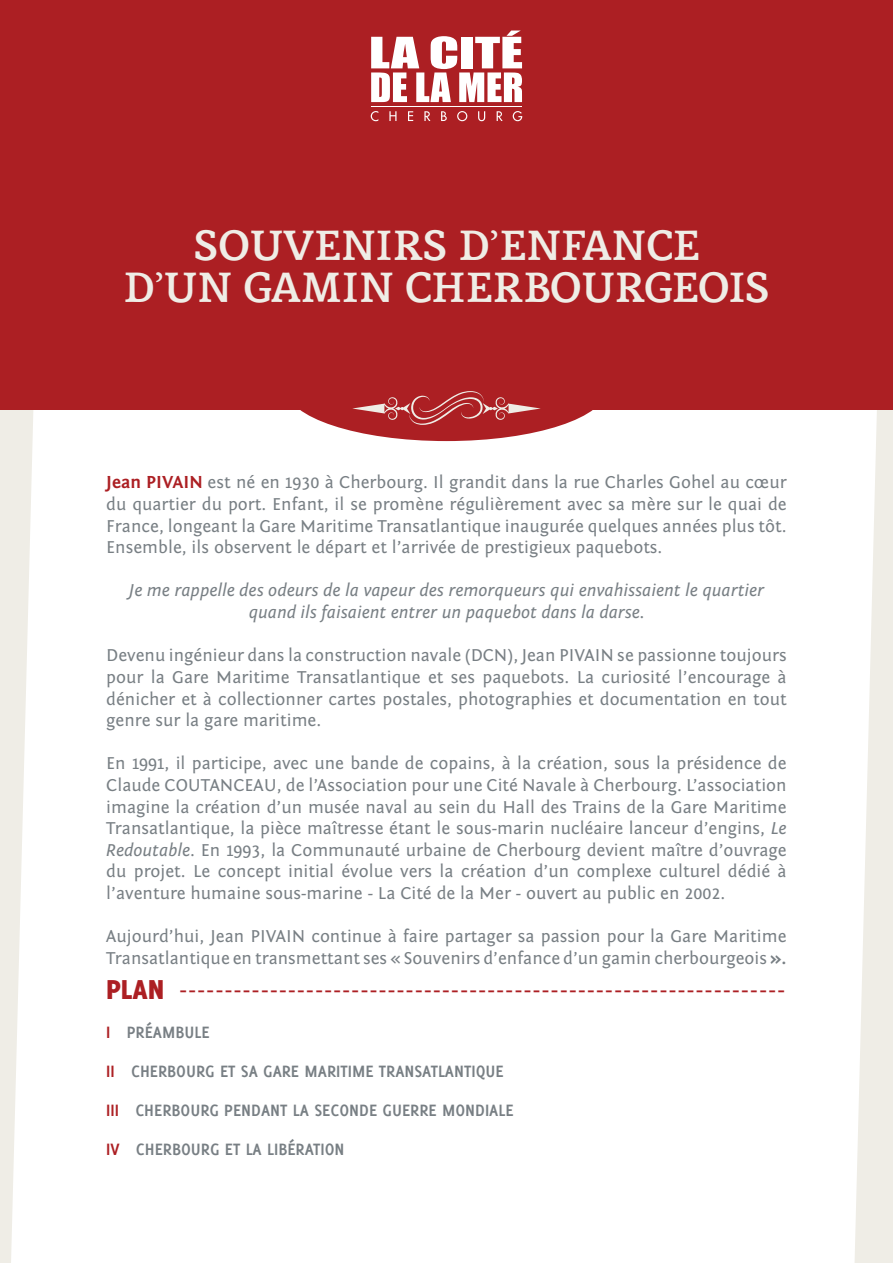
<style>
.page{position:relative;width:893px;height:1263px;background:#fff}
.page>*{position:absolute;margin:0;border:0;box-sizing:border-box;transform-origin:0 0}
.t1{font:500 42px/42px "Mido";color:#efede6;text-align:center}
.t2{font:30px "Delicious";color:#ac1f23}
.t3{font:18px/21.6px "Fontin Sans";color:#787f84;text-align:justify}
.t4{font:700 18px/39px "Delicious";color:#787f84}
.t5{font:italic 18px/21.6px "Fontin Sans";color:#787f84;text-align:center}
.s1{font-family:"Minion Pro"}
.s2{font-weight:700;color:#ac1f23}
.s3{font-style:italic}
.s4{font-weight:700}
.s5{font-weight:800}
.s6{color:#ac1f23}
</style>
<div class="page">
<div style="left:286px;top:335px;width:321px;height:106px;background:#ac1f23;border-radius:50%"></div>
<svg style="left:0;top:409px;width:44px;height:854px;fill:#f3f1ec"></svg>
<svg style="left:854px;top:409px;width:39px;height:854px;fill:#efede6"></svg>
<div style="left:0;top:0;width:893px;height:409px;background:#ac1f23"></div>
<svg style="left:371px;top:31px;width:151px;height:71px"></svg>
<hr style="left:371px;top:106px;width:151px;height:1px;background:#fff">
<svg style="left:371px;top:111px;width:7px;height:10px"></svg>
<svg style="left:389px;top:111px;width:7px;height:10px"></svg>
<svg style="left:408px;top:111px;width:5px;height:10px"></svg>
<svg style="left:424px;top:111px;width:6px;height:10px"></svg>
<svg style="left:441px;top:111px;width:6px;height:10px"></svg>
<svg style="left:457px;top:111px;width:10px;height:10px"></svg>
<svg style="left:478px;top:111px;width:7px;height:10px"></svg>
<svg style="left:497px;top:111px;width:6px;height:10px"></svg>
<svg style="left:513px;top:111px;width:9px;height:10px"></svg>
<svg style="left:352px;top:391px;width:189px;height:34px"></svg>
<h1 class="t1" style="left:123px;top:225px;width:648px">SOUVENIRS D<span class="s1">’</span>ENFANCE<br>D<span class="s1">’</span>UN GAMIN CHERBOURGEOIS</h1>
<p class="t3" style="left:106px;top:472px;width:682px"><span class="s2">Jean PIVAIN</span> est né en 1930 à Cherbourg. Il grandit dans la rue Charles Gohel au cœur du quartier du port. Enfant, il se promène régulièrement avec sa mère sur le quai de France, longeant la Gare Maritime Transatlantique inaugurée quelques années plus tôt.<br>Ensemble, ils observent le départ et l’arrivée de prestigieux paquebots.</p>
<p class="t5" style="left:129px;top:580px;width:637px">Je me rappelle des odeurs de la vapeur des remorqueurs qui envahissaient le quartier quand ils faisaient entrer un paquebot dans la darse.</p>
<p class="t3" style="left:106px;top:645px;width:682px">Devenu ingénieur dans la construction navale (DCN), Jean PIVAIN se passionne toujours pour la Gare Maritime Transatlantique et ses paquebots. La curiosité l’encourage à dénicher et à collectionner cartes postales, photographies et documentation en tout genre sur la gare maritime.</p>
<p class="t3" style="left:106px;top:753px;width:682px">En 1991, il participe, avec une bande de copains, à la création, sous la présidence de<br>Claude Coutancea</p>
<p class="t3" style="left:106px;top:774px;width:682px;text-indent:158px">u, de l’Association pour une Cité Navale à Cherbourg. L’association imagine la création d’un musée naval au sein du Hall des Trains de la Gare Maritime Transatlantique, la pièce maîtresse étant le sous-marin nucléaire lanceur d’engins, <span class="s3">Le Redoutable</span>. En 1993, la Communauté urbaine de Cherbourg devient maître d’ouvrage du projet. Le concept initial évolue vers la création d’un complexe culturel dédié à l’aventure humaine sous-marine - La Cité de la Mer - ouvert au public en 2002.</p>
<p class="t3" style="left:106px;top:926px;width:682px">Aujourd’hui, Jean PIVAIN continue à faire partager sa passion pour la Gare Maritime<br>Transatlantique en transmettant ses « Souvenirs d’enfance d’un gamin cherbourgeois <span class="s4">».</span></p>
<h2 class="t2" style="left:106px;top:972px;width:681px"><span class="s5">Plan</span> --------------------------------------------------------------------</h2>
<p class="t4" style="left:106px;top:1012px;width:399px"><span class="s6">I</span> PRÉAMBULE<br><span class="s6">II</span> CHERBOURG ET SA GARE MARITIME TRANSATLANTIQUE<br><span class="s6">III</span> CHERBOURG</p>
<p class="t4" style="left:106px;top:1090px;width:409px;text-indent:118px">PENDANT LA SECONDE GUERRE MONDIALE<br><span class="s6">IV</span> CHERBOURG ET LA LIBÉRATION</p>
</div>
